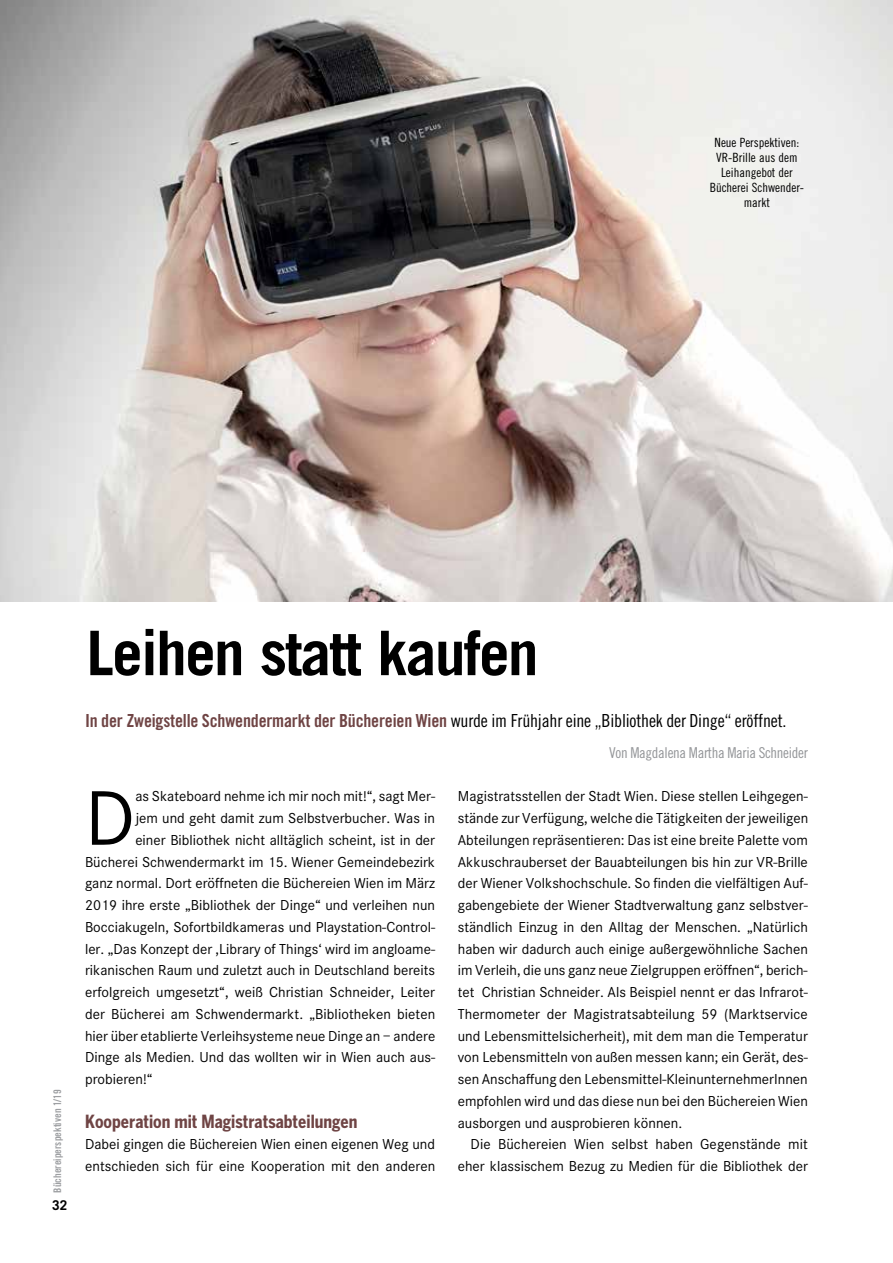
<style>
.page{position:relative;width:893px;height:1263px;background:#fff}
.page>*{position:absolute;margin:0;border:0;box-sizing:border-box;transform-origin:0 0}
.t1{font:80.25px "Corporate S";color:#000}
.t2{font:700 61.5px "Trade Gothic";letter-spacing:-.03em;color:#000}
.t3{font:18px "Trade Gothic Cond Eighteen";letter-spacing:-.01em;color:#000}
.t4{font:700 condensed 18px "Benton Gothic";color:#6f4444}
.t5{font:15px/21.8px "Corporate S";color:#000;text-align:justify}
.t6{font:15px "Trade Gothic Cond Eighteen";letter-spacing:-.02em;color:#939598}
.t7{font:700 13.5px "Trade Gothic";color:#000}
.t8{font:12.75px/15px "Trade Gothic Cond Eighteen";color:#000;text-align:center}
.t9{font:10.5px "Trade Gothic Bold Cond Twenty";color:#9d9fa2}
.s1{font-family:"Trade Gothic Bold Cond Twenty";color:#6f4444}
</style>
<div class="page">
<img style="left:0;top:0;width:893px;height:601px">
<p class="t8" style="left:710px;top:135px;width:96px">Neue Perspektiven:<br>VR-Brille aus dem<br>Leihangebot der<br>Bücherei Schwender&shy;markt</p>
<p class="t9" style="left:51px;top:1193px;width:105px;rotate:-90deg">Büchereiperspektiven 1/19</p>
<p class="t7" style="left:52px;top:1196px;width:17px">32</p>
<h2 class="t2" style="left:87px;top:615px;width:454px">Leihen statt kaufen</h2>
<p class="t3" style="left:85px;top:710px;width:703px"><span class="s1">In der Zweigstelle Schwendermarkt der Büchereien Wien</span> wurde im Frühjahr eine „Bibliothek der Dinge“ eröffnet.</p>
<p class="t6" style="left:609px;top:743px;width:200px">Von Magdalena Martha Maria Schneider</p>
<h1 class="t1" style="left:85px;top:774px;width:52px">D</h1>
<p class="t5" style="left:135px;top:786px;width:301px">as Skateboard nehme ich mir noch mit!“, sagt Mer-</p>
<p class="t5" style="left:135px;top:807px;width:301px">jem und geht damit zum Selbstverbucher. Was in</p>
<p class="t5" style="left:135px;top:829px;width:301px">einer Bibliothek nicht alltäglich scheint, ist in der</p>
<p class="t5" style="left:85px;top:851px;width:352px">Bücherei Schwendermarkt im 15. Wiener Gemeindebezirk</p>
<p class="t5" style="left:85px;top:873px;width:352px">ganz normal. Dort eröffneten die Büchereien Wien im März</p>
<p class="t5" style="left:85px;top:894px;width:352px">2019 ihre erste „Bibliothek der Dinge“ und verleihen nun</p>
<p class="t5" style="left:85px;top:916px;width:352px">Bocciakugeln, Sofortbildkameras und Playstation-Control-</p>
<p class="t5" style="left:85px;top:938px;width:352px">ler. „Das Konzept der ,Library of Things‘ wird im angloame-</p>
<p class="t5" style="left:85px;top:960px;width:352px">rikanischen Raum und zuletzt auch in Deutschland bereits</p>
<p class="t5" style="left:85px;top:981px;width:352px">erfolgreich umgesetzt“, weiß Christian Schneider, Leiter</p>
<p class="t5" style="left:85px;top:1003px;width:352px">der Bücherei am Schwendermarkt. „Bibliotheken bieten</p>
<p class="t5" style="left:85px;top:1025px;width:352px">hier über etablierte Verleihsysteme neue Dinge an – andere</p>
<p class="t5" style="left:85px;top:1047px;width:352px">Dinge als Medien. Und das wollten wir in Wien auch aus-</p>
<p class="t5" style="left:85px;top:1068px;width:69px">probieren!“</p>
<p class="t4" style="left:85px;top:1110px;width:274px">Kooperation mit Magistratsabteilungen</p>
<p class="t5" style="left:85px;top:1134px;width:352px">Dabei gingen die Büchereien Wien einen eigenen Weg und entschieden sich für eine Kooperation mit den anderen</p>
<p class="t5" style="left:458px;top:786px;width:352px">Magistratsstellen der Stadt Wien. Diese stellen Leihgegen&shy;stände zur Verfügung, welche die Tätigkeiten der jeweiligen Abteilungen repräsentieren: Das ist eine breite Palette vom Akkuschrauberset der Bauabteilungen bis hin zur VR-Brille der Wiener Volkshochschule. So finden die vielfältigen Auf&shy;gabengebiete der Wiener Stadtverwaltung ganz selbstver&shy;ständlich Einzug in den Alltag der Menschen. „Natürlich haben wir dadurch auch einige außergewöhnliche Sachen im Verleih, die uns ganz neue Zielgruppen eröffnen“, berich&shy;tet Christian Schneider. Als Beispiel nennt er das Infrarot-Thermometer der Magistratsabteilung 59 (Marktservice und Lebensmittelsicherheit), mit dem man die Temperatur von Lebensmitteln von außen messen kann; ein Gerät, des&shy;sen Anschaffung den Lebensmittel-KleinunternehmerInnen empfohlen wird und das diese nun bei den Büchereien Wien ausborgen und ausprobieren können.</p>
<p class="t5" style="left:458px;top:1134px;width:352px;text-align:right">Die Büchereien Wien selbst haben Gegenstände mit eher klassischem Bezug zu Medien für die Bibliothek der</p>
</div>
